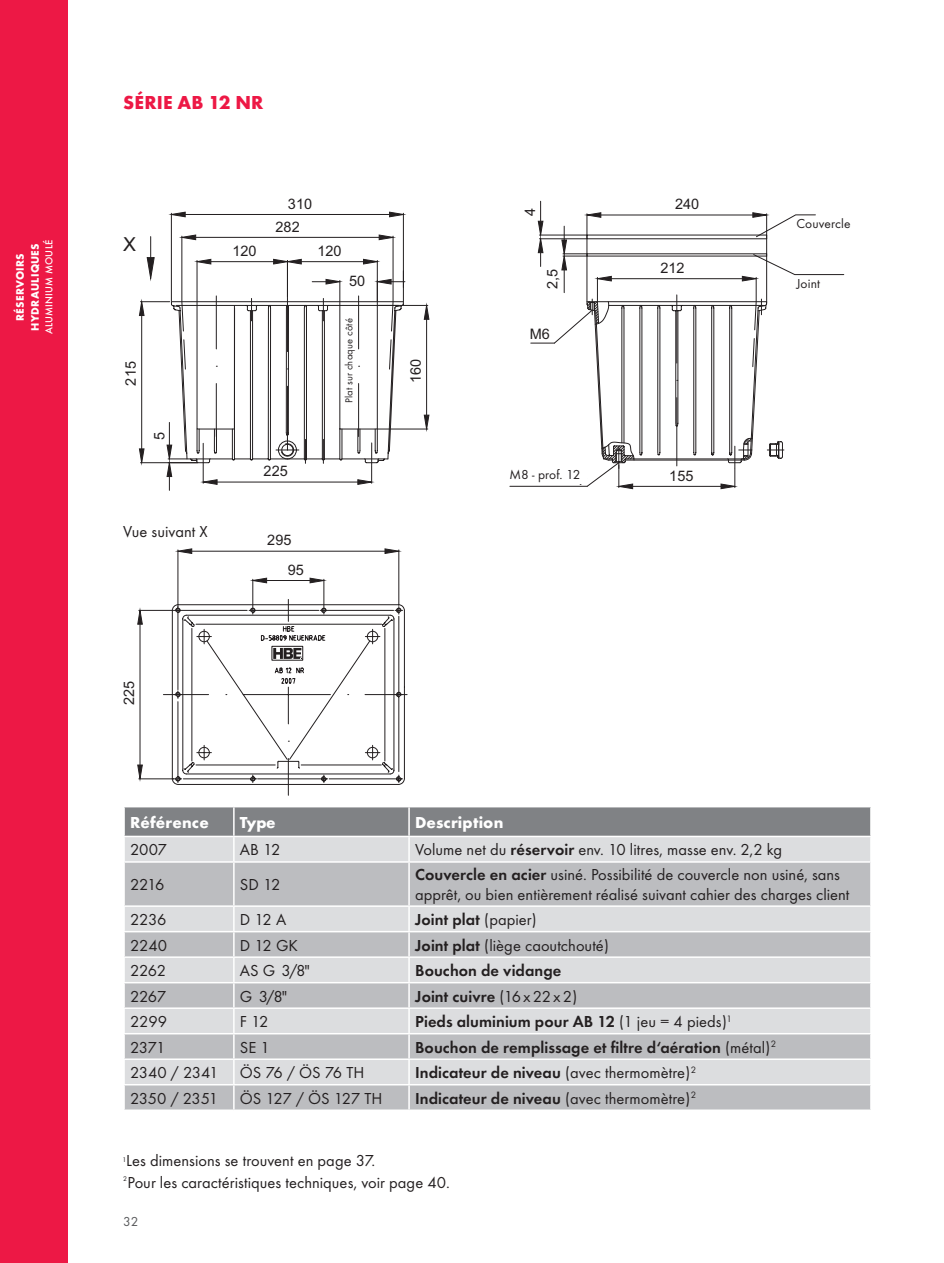
<style>
.page{position:relative;width:944px;height:1263px;background:#fff}
.page>*{position:absolute;margin:0;border:0;box-sizing:border-box;transform-origin:0 0}
.t1{font:800 19.5px "Function";letter-spacing:.01em;color:#ed1845}
.t2{font:19.35px "Arial";color:#231f20}
.t3{font:16.5px/19.8px "Function";color:#231f20}
.t4{font:700 16.5px "Function";letter-spacing:.005em;color:#231f20}
.t5{font:800 16.5px "Function";letter-spacing:.01em;color:#fff}
.t6{font:16.5px "Function";letter-spacing:-.02em;color:#231f20}
.t7{font:16.5px "Function";letter-spacing:-.025em;color:#231f20}
.t8{font:14.55px/29.4px "Arial";color:#231f20}
.t9{font:13.5px "Function";letter-spacing:.01em;color:#231f20}
.t10{font:13.5px "Function";color:#57585a}
.t11{font:800 11.25px/15px "Function";letter-spacing:.025em;color:#fff;text-align:center}
.t12{font:10.5px "Function";letter-spacing:.02em;color:#231f20}
.t13{font:500 10.5px "Function";letter-spacing:.02em;color:#fff}
.t14{font:9.6px "Arial";color:#231f20}
.t15{font:7.05px "Function";color:#231f20}
.s1{font-weight:700}
.s2{font-weight:400}
</style>
<div class="page">
<div style="left:0;top:0;width:68px;height:1263px;background:#ed1845"></div>
<div style="left:125px;top:807px;width:283px;height:29px;background:#808285"></div>
<div style="left:409px;top:807px;width:462px;height:29px;background:#808285"></div>
<div style="left:125px;top:837px;width:745px;height:24px;background:#dcdddf"></div>
<svg style="left:125px;top:863px;width:745px;height:246px;fill:#bcbdc0"></svg>
<hr style="left:233px;top:837px;width:2px;height:24px;background:#fff">
<hr style="left:408px;top:837px;width:2px;height:24px;background:#fff">
<hr style="left:233px;top:863px;width:2px;height:42px;background:#fff">
<hr style="left:408px;top:863px;width:2px;height:42px;background:#fff">
<hr style="left:123px;top:905px;width:111px;height:2px;background:#fff">
<hr style="left:234px;top:905px;width:175px;height:2px;background:#fff">
<hr style="left:233px;top:907px;width:2px;height:24px;background:#fff">
<hr style="left:409px;top:905px;width:463px;height:2px;background:#fff">
<hr style="left:408px;top:907px;width:2px;height:24px;background:#fff">
<hr style="left:123px;top:931px;width:111px;height:1px;background:#fff">
<hr style="left:234px;top:931px;width:175px;height:1px;background:#fff">
<hr style="left:233px;top:932px;width:2px;height:24px;background:#fff">
<hr style="left:409px;top:931px;width:463px;height:1px;background:#fff">
<hr style="left:408px;top:932px;width:2px;height:24px;background:#fff">
<hr style="left:123px;top:956px;width:111px;height:2px;background:#fff">
<hr style="left:234px;top:956px;width:175px;height:2px;background:#fff">
<hr style="left:233px;top:958px;width:2px;height:24px;background:#fff">
<hr style="left:409px;top:956px;width:463px;height:2px;background:#fff">
<hr style="left:408px;top:958px;width:2px;height:24px;background:#fff">
<hr style="left:123px;top:982px;width:111px;height:1px;background:#fff">
<hr style="left:234px;top:982px;width:175px;height:1px;background:#fff">
<hr style="left:233px;top:983px;width:2px;height:24px;background:#fff">
<hr style="left:409px;top:982px;width:463px;height:1px;background:#fff">
<hr style="left:408px;top:983px;width:2px;height:24px;background:#fff">
<hr style="left:123px;top:1007px;width:111px;height:2px;background:#fff">
<hr style="left:234px;top:1007px;width:175px;height:2px;background:#fff">
<hr style="left:233px;top:1009px;width:2px;height:24px;background:#fff">
<hr style="left:409px;top:1007px;width:463px;height:2px;background:#fff">
<hr style="left:408px;top:1009px;width:2px;height:24px;background:#fff">
<hr style="left:123px;top:1033px;width:111px;height:1px;background:#fff">
<hr style="left:234px;top:1033px;width:175px;height:1px;background:#fff">
<hr style="left:233px;top:1034px;width:2px;height:24px;background:#fff">
<hr style="left:409px;top:1033px;width:463px;height:1px;background:#fff">
<hr style="left:408px;top:1034px;width:2px;height:24px;background:#fff">
<hr style="left:123px;top:1058px;width:111px;height:2px;background:#fff">
<hr style="left:234px;top:1058px;width:175px;height:2px;background:#fff">
<hr style="left:233px;top:1060px;width:2px;height:24px;background:#fff">
<hr style="left:409px;top:1058px;width:463px;height:2px;background:#fff">
<hr style="left:408px;top:1060px;width:2px;height:24px;background:#fff">
<hr style="left:123px;top:1084px;width:111px;height:1px;background:#fff">
<hr style="left:234px;top:1084px;width:175px;height:1px;background:#fff">
<hr style="left:233px;top:1085px;width:2px;height:24px;background:#fff">
<hr style="left:409px;top:1084px;width:463px;height:1px;background:#fff">
<hr style="left:408px;top:1085px;width:2px;height:24px;background:#fff">
<hr style="left:233px;top:807px;width:2px;height:29px;background:#fff">
<hr style="left:408px;top:807px;width:2px;height:29px;background:#fff">
<hr style="left:870px;top:807px;width:2px;height:29px;background:#fff">
<hr style="left:178px;top:550px;width:1px;height:57px;background:#231f20">
<hr style="left:399px;top:550px;width:1px;height:55px;background:#231f20">
<hr style="left:192px;top:551px;width:193px;height:1px;background:#231f20">
<svg style="left:177px;top:548px;width:15px;height:6px"></svg>
<svg style="left:384px;top:548px;width:16px;height:6px"></svg>
<svg style="left:137px;top:577px;width:266px;height:206px"></svg>
<hr style="left:140px;top:301px;width:30px;height:1px;background:#231f20">
<hr style="left:140px;top:462px;width:58px;height:1px;background:#231f20">
<hr style="left:141px;top:315px;width:1px;height:134px;background:#231f20">
<svg style="left:139px;top:301px;width:6px;height:15px"></svg>
<svg style="left:139px;top:448px;width:6px;height:15px"></svg>
<svg style="left:146px;top:237px;width:9px;height:42px"></svg>
<hr style="left:943px;top:240px;width:1px;height:56px;background:#231f20">
<svg style="left:166px;top:201px;width:679px;height:289px"></svg>
<div style="left:796px;top:218px;width:70px;height:13px;background:#fff"></div>
<div style="left:796px;top:277px;width:70px;height:13px;background:#fff"></div>
<div style="left:510px;top:469px;width:77px;height:15px;background:#fff"></div>
<div style="left:344px;top:311px;width:11px;height:92px;background:#fff"></div>
<p class="t11" style="left:13px;top:331px;width:89px;rotate:-90deg">RÉSERVOIRS<br>HYDRAULIQUES</p>
<p class="t13" style="left:43px;top:334px;width:96px;rotate:-90deg">ALUMINIUM MOULÉ</p>
<p class="t1" style="left:123px;top:91px;width:142px">SÉRIE AB 12 NR</p>
<p class="t2" style="left:123px;top:231px;width:14px">X</p>
<p class="t8" style="left:116px;top:385px;width:26px;rotate:-90deg">215</p>
<p class="t8" style="left:145px;top:440px;width:10px;rotate:-90deg">5</p>
<p class="t8" style="left:232px;top:236px;width:26px">120</p>
<p class="t8" style="left:288px;top:189px;width:26px">310</p>
<p class="t8" style="left:276px;top:212px;width:26px">282</p>
<p class="t8" style="left:317px;top:236px;width:26px">120</p>
<p class="t8" style="left:349px;top:266px;width:18px">50</p>
<p class="t14" style="left:343px;top:397px;width:83px;rotate:-90deg">Field on both sides</p>
<p class="t12" style="left:343px;top:403px;width:86px;rotate:-90deg">Plat sur chaque côté</p>
<p class="t8" style="left:333px;top:383px;width:26px;rotate:-90deg">160</p>
<p class="t3" style="left:123px;top:522px;width:86px">Vue suivant X</p>
<p class="t8" style="left:115px;top:705px;width:26px;rotate:-90deg">225</p>
<p class="t8" style="left:264px;top:457px;width:26px">225</p>
<p class="t8" style="left:288px;top:526px;width:18px;text-indent:-21px">295<br>95</p>
<p class="t8" style="left:401px;top:383px;width:26px;rotate:-90deg">160</p>
<p class="t8" style="left:515px;top:215px;width:10px;rotate:-90deg">4</p>
<p class="t8" style="left:538px;top:289px;width:22px;rotate:-90deg">2,5</p>
<p class="t8" style="left:530px;top:319px;width:22px">M6</p>
<p class="t9" style="left:510px;top:467px;width:72px">M8 - prof. 12</p>
<p class="t8" style="left:510px;top:462px;width:79px">M8-12 deep</p>
<p class="t8" style="left:675px;top:190px;width:26px">240</p>
<p class="t8" style="left:660px;top:253px;width:26px">212</p>
<p class="t8" style="left:669px;top:461px;width:26px">155</p>
<p class="t9" style="left:796px;top:216px;width:56px">Couvercle</p>
<p class="t8" style="left:796px;top:211px;width:21px">Lid</p>
<p class="t9" style="left:796px;top:275px;width:25px">Joint</p>
<p class="t8" style="left:797px;top:270px;width:47px">Gasket</p>
<p class="t5" style="left:130px;top:812px;width:80px">Référence</p>
<p class="t5" style="left:240px;top:812px;width:37px">Type</p>
<p class="t5" style="left:415px;top:812px;width:90px">Description</p>
<p class="t3" style="left:130px;top:840px;width:38px">2007</p>
<p class="t3" style="left:240px;top:840px;width:42px">AB 12</p>
<p class="t3" style="left:415px;top:840px;width:369px">Volume net du <span class="s1">réservoir</span> env. 10 litres, masse env. 2,2 kg</p>
<p class="t3" style="left:130px;top:875px;width:36px">2216</p>
<p class="t3" style="left:240px;top:875px;width:42px">SD 12</p>
<p class="t3" style="left:415px;top:865px;width:436px"><span class="s1">Couvercle en acier</span> usiné. Possibilité de couvercle non usiné, sans apprêt, ou bien entièrement réalisé suivant cahier des charges client</p>
<p class="t3" style="left:130px;top:910px;width:38px">2236</p>
<p class="t3" style="left:240px;top:910px;width:48px">D 12 A</p>
<p class="t4" style="left:415px;top:910px;width:123px">Joint plat <span class="s2">(papier)</span></p>
<p class="t3" style="left:130px;top:935px;width:38px">2240</p>
<p class="t3" style="left:240px;top:935px;width:60px">D 12 GK</p>
<p class="t3" style="left:415px;top:935px;width:195px"><span class="s1">Joint plat</span> (liège caoutchouté)</p>
<p class="t3" style="left:130px;top:961px;width:37px">2262</p>
<p class="t3" style="left:240px;top:961px;width:72px">AS G 3/8"</p>
<p class="t4" style="left:415px;top:961px;width:148px">Bouchon de vidange</p>
<p class="t3" style="left:130px;top:986px;width:37px">2267</p>
<p class="t3" style="left:240px;top:986px;width:49px">G 3/8"</p>
<p class="t4" style="left:415px;top:986px;width:164px">Joint cuivre <span class="s2">(16x22x2)</span></p>
<p class="t3" style="left:130px;top:1012px;width:38px">2299</p>
<p class="t3" style="left:240px;top:1012px;width:30px">F 12</p>
<p class="t4" style="left:415px;top:1012px;width:318px">Pieds aluminium pour AB 12 <span class="s2">(1 jeu = 4 pieds)</span><sup>1</sup></p>
<p class="t3" style="left:130px;top:1037px;width:37px">2371</p>
<p class="t3" style="left:240px;top:1037px;width:32px">SE 1</p>
<p class="t4" style="left:415px;top:1037px;width:363px">Bouchon de remplissage et filtre d‘aération <span class="s2">(métal)</span><sup>2</sup></p>
<p class="t6" style="left:130px;top:1063px;width:90px">2340 / 2341</p>
<p class="t3" style="left:240px;top:1063px;width:126px">ÖS 76 / ÖS 76 TH</p>
<p class="t4" style="left:415px;top:1063px;width:283px">Indicateur de niveau <span class="s2">(avec thermomètre)</span><sup>2</sup></p>
<p class="t7" style="left:130px;top:1089px;width:90px">2350 / 2351</p>
<p class="t6" style="left:240px;top:1089px;width:144px">ÖS 127 / ÖS 127 TH</p>
<p class="t4" style="left:415px;top:1088px;width:283px">Indicateur de niveau <span class="s2">(avec thermomètre)</span><sup>2</sup></p>
<p class="t15" style="left:122px;top:1156px;width:5px">1</p>
<p class="t3" style="left:126px;top:1151px;width:250px">Les dimensions se trouvent en page 37.</p>
<p class="t15" style="left:123px;top:1175px;width:5px">2</p>
<p class="t3" style="left:128px;top:1173px;width:324px">Pour les caractéristiques techniques, voir page 40.</p>
<p class="t10" style="left:123px;top:1214px;width:17px">32</p>
</div>
